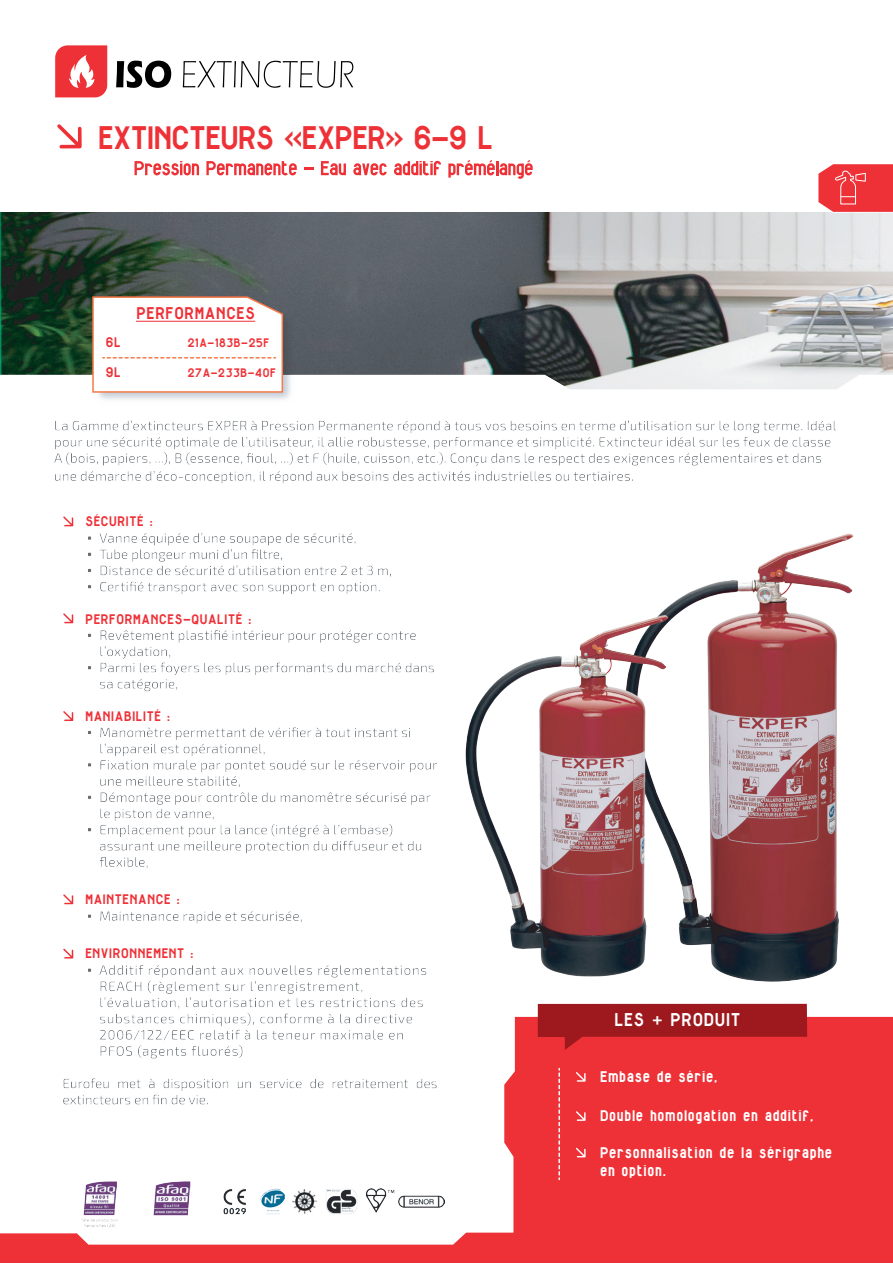
<style>
.page{position:relative;width:893px;height:1263px;background:#fff}
.page>*{position:absolute;margin:0;border:0;box-sizing:border-box;transform-origin:0 0}
.t1{font:31.8px "Alfphabet type 1";letter-spacing:-.06em;color:#ee3137}
.t2{font:18px "Alfphabet type 1";color:#fff}
.t3{font:16.5px "Alfphabet type 1";color:#ee3137}
.t4{font:15px/18px "Alfphabet type 1";color:#fff}
.t5{font:13.5px "Alfphabet type 1";color:#ee3137}
.t6{font:12px "Alfphabet type 1";color:#ee3137}
</style>
<div class="page">
<img style="left:0;top:212px;width:893px;height:1051px">
<svg style="left:569px;top:850px;width:44px;height:24px"></svg>
<svg style="left:748px;top:818px;width:43px;height:24px"></svg>
<div style="left:0;top:504px;width:59px;height:568px;background:#fff"></div>
<svg style="left:57px;top:124px;width:25px;height:24px"></svg>
<svg style="left:134px;top:161px;width:65px;height:14px"></svg>
<svg style="left:206px;top:161px;width:91px;height:14px"></svg>
<svg style="left:304px;top:168px;width:10px;height:2px"></svg>
<svg style="left:321px;top:161px;width:25px;height:14px"></svg>
<svg style="left:353px;top:163px;width:34px;height:12px"></svg>
<svg style="left:394px;top:161px;width:47px;height:14px"></svg>
<svg style="left:448px;top:160px;width:85px;height:19px"></svg>
<svg style="left:818px;top:164px;width:75px;height:48px;background:#ef444a"></svg>
<svg style="left:0;top:1017px;width:893px;height:245px"></svg>
<svg style="left:538px;top:1003px;width:269px;height:47px;background:#b42329"></svg>
<svg style="left:576px;top:1072px;width:9px;height:9px"></svg>
<svg style="left:576px;top:1111px;width:9px;height:9px"></svg>
<svg style="left:576px;top:1147px;width:9px;height:10px"></svg>
<svg style="left:558px;top:1068px;width:2px;height:111px"></svg>
<div style="left:59px;top:511px;width:97px;height:20px;background:#fff"></div>
<div style="left:60px;top:609px;width:194px;height:17px;background:#fff"></div>
<div style="left:61px;top:705px;width:111px;height:21px;background:#fff"></div>
<div style="left:62px;top:891px;width:119px;height:17px;background:#fff"></div>
<div style="left:61px;top:943px;width:137px;height:20px;background:#fff"></div>
<svg style="left:63px;top:516px;width:10px;height:10px"></svg>
<svg style="left:63px;top:613px;width:10px;height:10px"></svg>
<svg style="left:63px;top:711px;width:10px;height:10px"></svg>
<svg style="left:63px;top:894px;width:10px;height:10px"></svg>
<svg style="left:63px;top:948px;width:10px;height:10px"></svg>
<svg style="left:92px;top:296px;width:192px;height:97px"></svg>
<svg style="left:55px;top:45px;width:52px;height:52px"></svg>
<svg style="left:116px;top:61px;width:55px;height:27px"></svg>
<svg style="left:183px;top:61px;width:170px;height:27px"></svg>
<h1 class="t1" style="left:98px;top:121px;width:398px">EXTINCTEURS «EXPER» 6-9 L</h1>
<p class="t3" style="left:136px;top:304px;width:121px">PERFORMANCES</p>
<p class="t5" style="left:105px;top:335px;width:17px">6L</p>
<p class="t6" style="left:188px;top:336px;width:84px">21A-183B-25F</p>
<p class="t5" style="left:105px;top:365px;width:17px">9L</p>
<p class="t6" style="left:188px;top:366px;width:90px">27A-233B-40F</p>
<p class="t5" style="left:85px;top:514px;width:69px">SÉCURITÉ :</p>
<p class="t5" style="left:85px;top:611px;width:168px">PERFORMANCES-QUALITÉ :</p>
<p class="t5" style="left:85px;top:708px;width:87px">MANIABILITÉ :</p>
<p class="t5" style="left:85px;top:892px;width:96px">MAINTENANCE :</p>
<p class="t5" style="left:85px;top:946px;width:110px">ENVIRONNEMENT :</p>
<p class="t2" style="left:614px;top:1009px;width:128px">LES + PRODUIT</p>
<p class="t4" style="left:600px;top:1067px;width:119px">Embase de série,</p>
<p class="t4" style="left:600px;top:1107px;width:216px">Double homologation en additif,</p>
<p class="t4" style="left:600px;top:1143px;width:234px">Personnalisation de la sérigraphe en option.</p>
</div>
